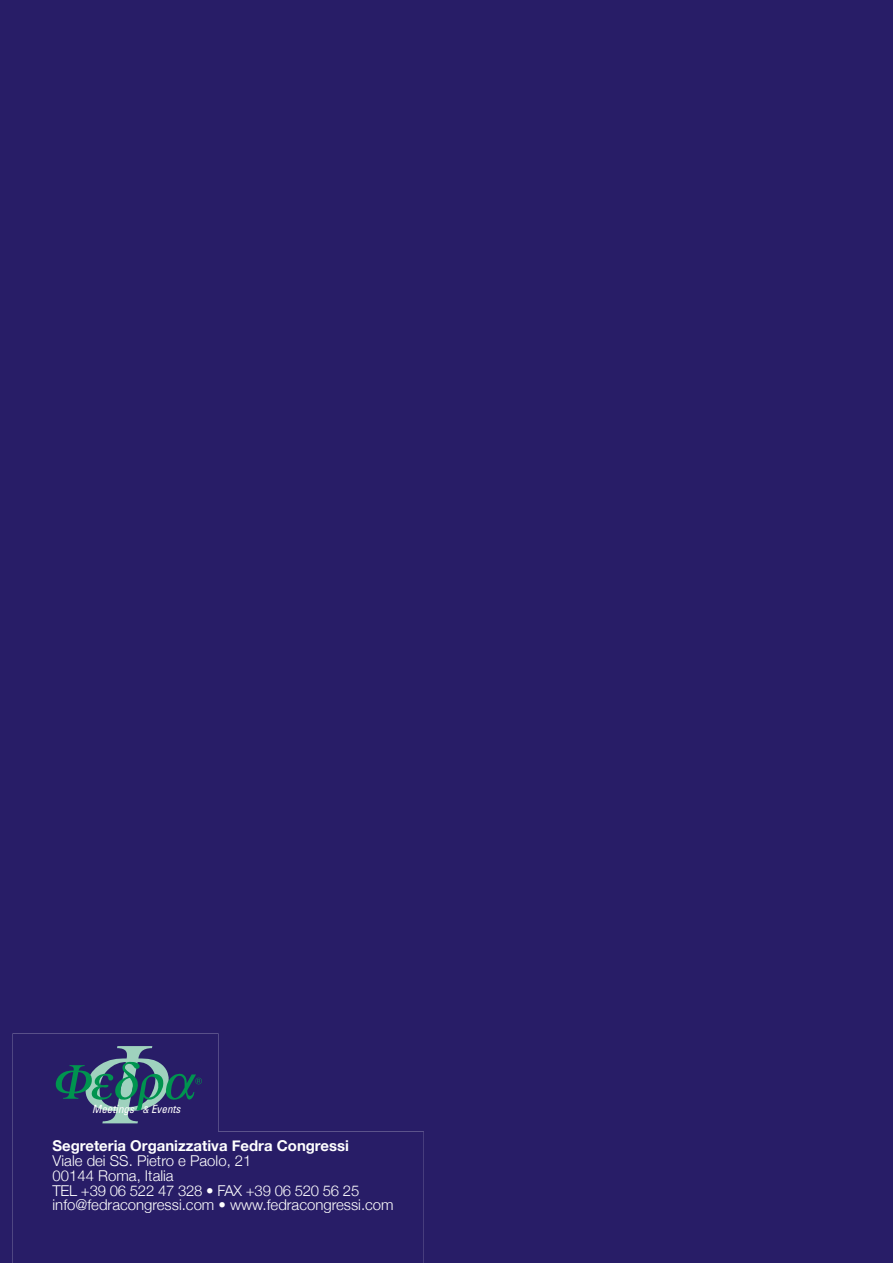
<style>
.page{position:relative;width:893px;height:1263px;background:#281d67}
.page>*{position:absolute;margin:0;border:0;box-sizing:border-box;transform-origin:0 0}
.t1{font:300 15px/14.9px "Helvetica Neue";color:#fff}
.t2{font:700 15px "Helvetica Neue";color:#fff}
.t3{font:italic condensed 11.25px "Univers";color:#fff}
.s1{font-size:9.3px}
</style>
<div class="page">
<svg style="left:13px;top:1033px;width:411px;height:230px"></svg>
<p class="t3" style="left:92px;top:1101px;width:90px">Meetings <span class="s1">&amp;</span> Events</p>
<p class="t2" style="left:53px;top:1132px;width:298px">Segreteria Organizzativa Fedra Congressi</p>
<p class="t1" style="left:53px;top:1152px;width:343px">Viale dei SS. Pietro e Paolo, 21<br>00144 Roma, Italia<br>TEL +39 06 522 47 328 • FAX +39 06 520 56 25 info@fedracongressi.com • www.fedracongressi.com</p>
</div>
